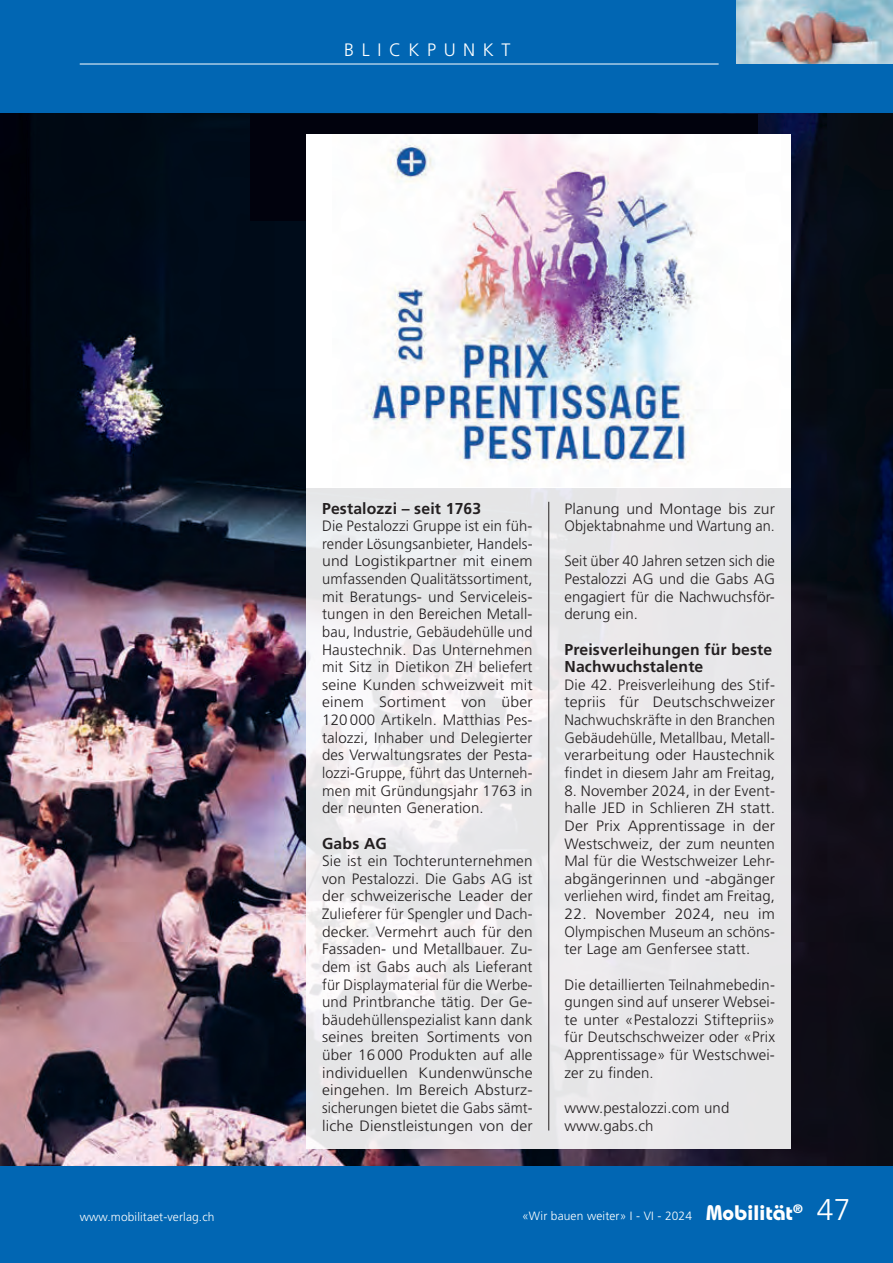
<style>
.page{position:relative;width:893px;height:1263px;background:#0166b3}
.page>*{position:absolute;margin:0;border:0;box-sizing:border-box;transform-origin:0 0}
.t1{font:300 30px "Frutiger LT Std";color:#fff}
.t2{font:300 18px "Frutiger LT Std";letter-spacing:.42em;color:#fff}
.t3{font:700 15.75px/17.5px "Frutiger LT Std";letter-spacing:.01em;color:#231f20}
.t4{font:300 15px/17.7px "Frutiger LT Std";letter-spacing:.01em;color:#231f20;text-align:justify}
.t5{font:300 15px/17.7px "Frutiger LT Std";letter-spacing:.01em;color:#231f20;scale:1.05 1}
.t6{font:300 12px "Frutiger LT Std";letter-spacing:.01em;color:#fff}
.s1{font-family:"Bauhaus Std";font-weight:700;font-size:21px}
</style>
<div class="page">
<hr style="left:80px;top:64px;width:639px;height:1px;background:#fff">
<img style="left:736px;top:0;width:157px;height:64px">
<img style="left:0;top:114px;width:893px;height:1052px">
<svg style="left:306px;top:488px;width:485px;height:660px;background:#eae9eb"></svg>
<hr style="left:548px;top:502px;width:1px;height:628px;background:#231f20">
<div style="left:251px;top:114px;width:507px;height:106px;background:#01020d"></div>
<div style="left:306px;top:135px;width:485px;height:353px;background:#fff"></div>
<img style="left:366px;top:135px;width:331px;height:333px">
<p class="t2" style="left:344px;top:40px;width:168px">BLICKPUNKT</p>
<p class="t3" style="left:322px;top:499px;width:161px">Pestalozzi – seit 1763</p>
<p class="t4" style="left:322px;top:517px;width:212px">Die Pestalozzi Gruppe ist ein füh&shy;render Lösungsanbieter, Handels&shy;und Logistikpartner mit einem umfassenden Qualitätssortiment, mit Beratungs- und Serviceleis&shy;tungen in den Bereichen Metall&shy;bau, Industrie, Gebäudehülle und Haustechnik. Das Unternehmen mit Sitz in Dietikon ZH beliefert seine Kunden schweizweit mit einem Sortiment von über 120 000 Artikeln. Matthias Pes&shy;talozzi, Inhaber und Delegierter des Verwaltungsrates der Pesta&shy;lozzi-Gruppe, führt das Unterneh&shy;men mit Gründungsjahr 1763 in der neunten Generation.</p>
<p class="t3" style="left:322px;top:834px;width:66px">Gabs AG</p>
<p class="t4" style="left:322px;top:852px;width:212px">Sie ist ein Tochterunternehmen von Pestalozzi. Die Gabs AG ist der schweizerische Leader der Zulieferer für Spengler und Dach&shy;decker. Vermehrt auch für den Fassaden- und Metallbauer. Zu&shy;dem ist Gabs auch als Lieferant für Displaymaterial für die Werbe&shy;und Printbranche tätig. Der Ge&shy;bäudehüllenspezialist kann dank seines breiten Sortiments von über 16 000 Produkten auf alle individuellen Kundenwünsche eingehen. Im Bereich Absturz&shy;sicherungen bietet die Gabs sämt&shy;liche Dienstleistungen von der</p>
<p class="t5" style="left:564px;top:500px;width:202px">Planung und Montage bis zur<br>Objektabnahme und Wartung an.</p>
<p class="t4" style="left:564px;top:553px;width:212px">Seit über 40 Jahren setzen sich die Pestalozzi AG und die Gabs AG engagiert für die Nachwuchsför&shy;derung ein.</p>
<p class="t3" style="left:564px;top:640px;width:209px">Preisverleihungen für beste<br>Nachwuchstalente</p>
<p class="t4" style="left:564px;top:676px;width:212px">Die 42. Preisverleihung des Stif&shy;tepriis für Deutschschweizer Nachwuchskräfte in den Branchen Gebäudehülle, Metallbau, Metall&shy;verarbeitung oder Haustechnik findet in diesem Jahr am Freitag,</p>
<p class="t4" style="left:564px;top:782px;width:212px">8. November 2024, in der Event&shy;halle JED in Schlieren ZH statt.<br>Der Prix Apprentissage in der Westschweiz, der zum neunten Mal für die Westschweizer Lehr&shy;abgängerinnen und -abgänger verliehen wird, findet am Freitag,</p>
<p class="t5" style="left:564px;top:905px;width:202px;text-align:justify">22. November 2024, neu im Olympischen Museum an schöns&shy;ter Lage am Genfersee statt.</p>
<p class="t4" style="left:564px;top:976px;width:212px">Die detaillierten Teilnahmebedin&shy;gungen sind auf unserer Websei&shy;te unter «Pestalozzi Stiftepriis» für Deutschschweizer oder «Prix Apprentissage» für Westschwei&shy;zer zu finden.</p>
<p class="t4" style="left:564px;top:1099px;width:166px">www.pestalozzi.com und www.gabs.ch</p>
<p class="t6" style="left:80px;top:1210px;width:136px">www.mobilitaet-verlag.ch</p>
<p class="t6" style="left:522px;top:1208px;width:282px">«Wir bauen weiter» I - VI - 2024 <span class="s1">Mobilität</span><sup>®</sup></p>
<h1 class="t1" style="left:817px;top:1192px;width:35px">47</h1>
</div>
